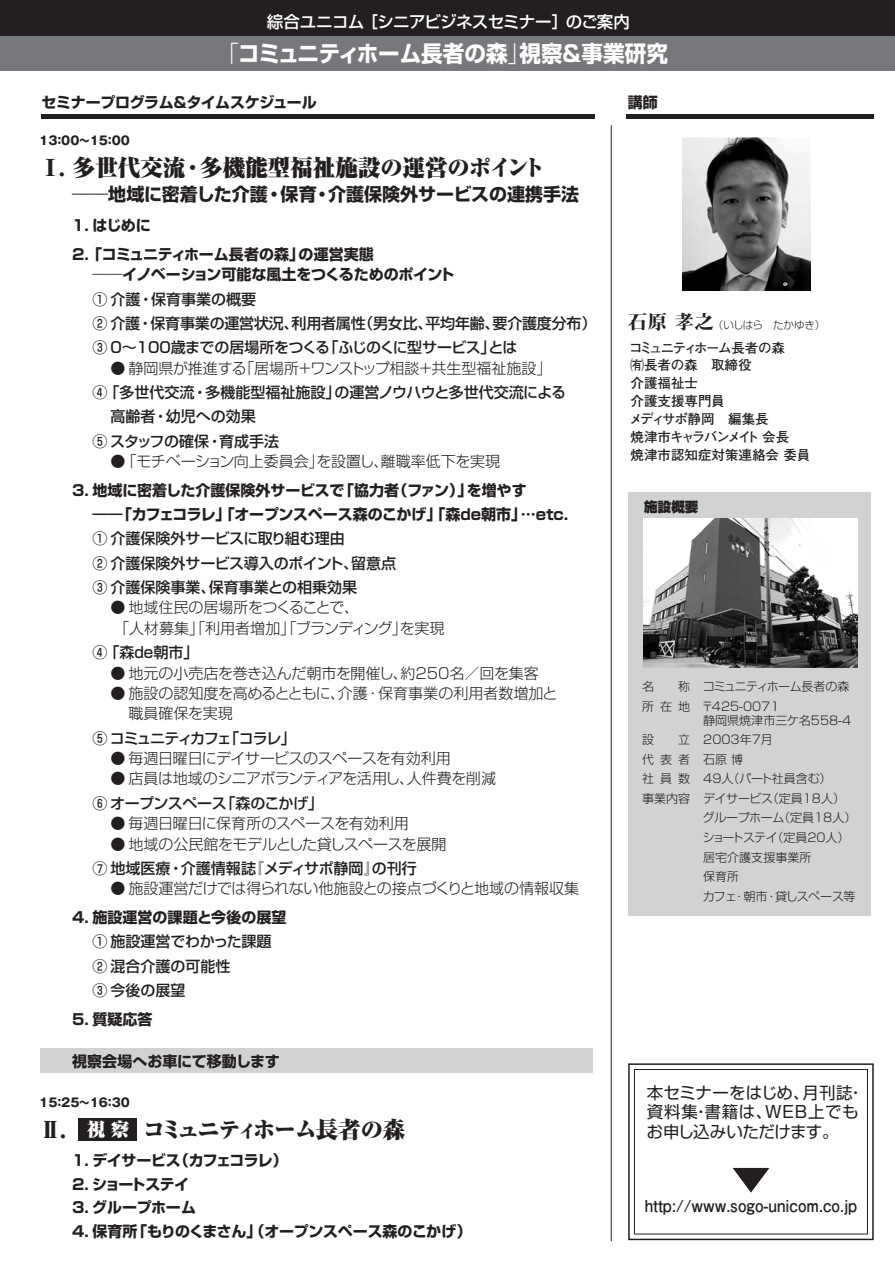
<style>
.page{position:relative;width:895px;height:1264px;background:#fff}
.page>*{position:absolute;margin:0;border:0;box-sizing:border-box;transform-origin:0 0}
.t1{font:900 22.5px "Ryumin Pro";color:#231f20}
.t2{font:700 22.5px "Shin Go Pro";color:#fff;scale:.96 1}
.t3{font:900 22.5px "Ryumin Pro";letter-spacing:-.075em;color:#231f20}
.t4{font:700 18px "Shin Go Pro";color:#231f20}
.t5{font:16.5px/19.5px "Shin Go Pro";color:#231f20}
.t6{font:700 16.5px "Futo Go B101 Pro";color:#231f20;scale:.93 1}
.t7{font:500 16.5px "Shin Go Pro";letter-spacing:-.045em;color:#fff}
.t8{font:500 15px/24.3px "Shin Go Pro";color:#231f20}
.t9{font:700 15px/23.4px "Shin Go Pro";letter-spacing:-.015em;color:#231f20}
.t10{font:300 15px/20.4px "Shin Go Pro";color:#231f20}
.t11{font:300 15px "Shin Go Pro";letter-spacing:-.02em;color:#231f20}
.t12{font:500 15px "Shin Go Pro";letter-spacing:-.03em;color:#231f20}
.t13{font:500 15px "Shin Go Pro";letter-spacing:-.1em;color:#231f20}
.t14{font:700 13.5px/18px "Futo Go B101 Pro";color:#231f20}
.t15{font:700 13.5px/16.2px "Futo Go B101 Pro";letter-spacing:-.035em;color:#231f20}
.t16{font:900 13.5px "Shin Go Pro";color:#231f20}
.t17{font:300 12px/19.5px "Shin Go Pro";color:#231f20}
.t18{font:700 12px "Gothic MB101 Pro";color:#231f20}
.t19{font:300 12px "Shin Go Pro";letter-spacing:-.06em;color:#231f20}
.t20{font:300 12px "Shin Go Pro";letter-spacing:-.035em;color:#231f20}
.t21{font:300 10.5px "Shin Go Pro";letter-spacing:-.045em;color:#231f20}
.s1{font-weight:300}
.s2{font-weight:700}
.s3{font-size:18px;color:#fff}
.s4{font-family:"Midashi Min Pro MA31";font-weight:400;font-size:19.5px}
</style>
<div class="page">
<div style="left:628px;top:492px;width:242px;height:423px;background:#d1d2d4"></div>
<div style="left:41px;top:1048px;width:551px;height:24px;background:#d1d2d4"></div>
<div style="left:79px;top:1118px;width:58px;height:22px;background:#231f20"></div>
<div style="left:0;top:21px;width:894px;height:50px;background:#76787b"></div>
<hr style="left:41px;top:114px;width:553px;height:4px;background:#231f20">
<div style="left:0;top:0;width:894px;height:36px;background:#231f20"></div>
<hr style="left:626px;top:114px;width:247px;height:4px;background:#231f20">
<hr style="left:610px;top:125px;width:1px;height:1116px;background:#231f20">
<img style="left:682px;top:137px;width:127px;height:153px">
<div style="left:628px;top:1063px;width:245px;height:177px;border:2px solid #231f20"></div>
<div style="left:633px;top:1069px;width:234px;height:165px;border:1px solid #231f20"></div>
<svg style="left:732px;top:1167px;width:37px;height:25px"></svg>
<img style="left:643px;top:518px;width:214px;height:149px">
<p class="t7" style="left:267px;top:8px;width:364px">綜合ユニコム ［シニアビジネスセミナー］のご案内</p>
<h1 class="t2" style="left:217px;top:35px;width:471px"><span class="s1">「</span>コミュニティホーム長者の森<span class="s1">」</span>視察＆事業研究</h1>
<p class="t9" style="left:41px;top:89px;width:277px">セミナープログラム＆タイムスケジュール</p>
<p class="t9" style="left:627px;top:89px;width:31px">講師</p>
<p class="t18" style="left:39px;top:130px;width:92px">13：00～15：00</p>
<h1 class="t1" style="left:39px;top:149px;width:507px">Ⅰ．多世代交流・多機能型福祉施設の運営のポイント</h1>
<p class="t4" style="left:72px;top:180px;width:508px"><span class="s1">――</span>地域に密着した介護・保育・介護保険外サービスの連携手法</p>
<p class="t9" style="left:71px;top:210px;width:304px;line-height:28.7px">１．はじめに<br>２．「コミュニティホーム長者の森」の運営実態</p>
<p class="t8" style="left:92px;top:261px;width:505px"><span class="s1">――</span><span class="s2">イノベーション可能な風土をつくるためのポイント<br></span>① 介護・保育事業の概要<br>② 介護・保育事業の運営状況、利用者属性（男女比、平均年齢、要介護度分布）<br>③ 0～100歳までの居場所をつくる「ふじのくに型サービス」とは</p>
<p class="t10" style="left:110px;top:356px;width:442px">● 静岡県が推進する「居場所＋ワンストップ相談＋共生型福祉施設」</p>
<p class="t8" style="left:92px;top:378px;width:475px">④ 「多世代交流・多機能型福祉施設」の運営ノウハウと多世代交流による</p>
<p class="t8" style="left:110px;top:402px;width:147px">高齢者・幼児への効果</p>
<p class="t8" style="left:92px;top:427px;width:188px">⑤ スタッフの確保・育成手法</p>
<p class="t10" style="left:110px;top:449px;width:391px">● 「モチベーション向上委員会」を設置し、離職率低下を実現</p>
<p class="t9" style="left:92px;top:476px;width:477px;line-height:24.3px;text-indent:-22px">３．地域に密着した介護保険外サービスで「協力者（ファン）」を増やす<br>――「カフェコラレ」「オープンスペース森のこかげ」「森de朝市」…etc.</p>
<p class="t8" style="left:92px;top:524px;width:305px">① 介護保険外サービスに取り組む理由<br>② 介護保険外サービス導入のポイント、留意点<br>③ 介護保険事業、保育事業との相乗効果</p>
<p class="t10" style="left:110px;top:595px;width:335px">● 地域住民の居場所をつくることで、<br>「人材募集」「利用者増加」「ブランディング」を実現</p>
<p class="t8" style="left:92px;top:638px;width:107px">④ 「森de朝市」</p>
<p class="t10" style="left:110px;top:660px;width:429px">● 地元の小売店を巻き込んだ朝市を開催し、約250名／回を集客</p>
<p class="t10" style="left:128px;top:681px;width:430px;text-indent:-18px">● 施設の認知度を高めるとともに、介護・保育事業の利用者数増加と職員確保を実現</p>
<p class="t13" style="left:92px;top:725px;width:205px">⑤ コミュニティカフェ「コラレ」</p>
<p class="t11" style="left:110px;top:746px;width:341px">● 毎週日曜日にデイサービスのスペースを有効利用</p>
<p class="t11" style="left:110px;top:766px;width:387px">● 店員は地域のシニアボランティアを活用し、人件費を削減</p>
<p class="t12" style="left:92px;top:790px;width:232px">⑥ オープンスペース「森のこかげ」</p>
<p class="t11" style="left:110px;top:811px;width:300px">● 毎週日曜日に保育所のスペースを有効利用</p>
<p class="t11" style="left:110px;top:831px;width:337px">● 地域の公民館をモデルとした貸しスペースを展開</p>
<p class="t8" style="left:92px;top:854px;width:325px">⑦ 地域医療・介護情報誌『メディサポ静岡』の刊行</p>
<p class="t11" style="left:110px;top:876px;width:470px">● 施設運営だけでは得られない他施設との接点づくりと地域の情報収集</p>
<p class="t9" style="left:71px;top:904px;width:217px">４．施設運営の課題と今後の展望</p>
<p class="t8" style="left:92px;top:927px;width:180px">① 施設運営でわかった課題<br>② 混合介護の可能性<br>③ 今後の展望</p>
<p class="t9" style="left:71px;top:1005px;width:83px">５．質疑応答</p>
<p class="t9" style="left:72px;top:1048px;width:224px">視察会場へお車にて移動します　</p>
<p class="t18" style="left:39px;top:1092px;width:92px">15：25～16：30</p>
<h1 class="t3" style="left:39px;top:1111px;width:367px">Ⅱ. <span class="s3">視 察</span> コミュニティホーム長者の森</h1>
<p class="t9" style="left:71px;top:1147px;width:402px">１．デイサービス（カフェコラレ）<br>２．ショートステイ<br>３．グループホーム<br>４．保育所「もりのくまさん」（オープンスペース森のこかげ）</p>
<p class="t21" style="left:627px;top:317px;width:199px"><span class="s4">石原 孝之</span>（いしはら　たかゆき）</p>
<p class="t15" style="left:629px;top:338px;width:157px">コミュニティホーム長者の森㈲長者の森　取締役</p>
<p class="t14" style="left:629px;top:372px;width:182px">介護福祉士<br>介護支援専門員<br>メディサポ静岡　編集長<br>焼津市キャラバンメイト 会長<br>焼津市認知症対策連絡会 委員</p>
<p class="t16" style="left:644px;top:496px;width:55px">施設概要</p>
<p class="t17" style="left:641px;top:675px;width:209px">名　　称 コミュニティホーム長者の森所在地 〒425-0071</p>
<p class="t17" style="left:703px;top:709px;width:149px">静岡県焼津市三ケ名558-4</p>
<p class="t17" style="left:641px;top:728px;width:132px">設　　立 2003年7月</p>
<p class="t17" style="left:641px;top:748px;width:103px">代表者 石原 博</p>
<p class="t17" style="left:641px;top:767px;width:191px">社員数 49人（パート社員含む）</p>
<p class="t17" style="left:641px;top:787px;width:204px">事業内容 デイサービス（定員18人）</p>
<p class="t17" style="left:702px;top:806px;width:155px">グループホーム（定員18人）</p>
<p class="t19" style="left:702px;top:827px;width:148px">ショートステイ（定員20人）</p>
<p class="t17" style="left:703px;top:845px;width:109px">居宅介護支援事業所</p>
<p class="t17" style="left:703px;top:865px;width:37px">保育所</p>
<p class="t20" style="left:702px;top:886px;width:154px">カフェ・朝市・貸しスペース等</p>
<p class="t5" style="left:646px;top:1080px;width:219px">本セミナーをはじめ、月刊誌・資料集・書籍は、WEB上でもお申し込みいただけます。</p>
<p class="t6" style="left:644px;top:1192px;width:230px">http://www.sogo-unicom.co.jp</p>
</div>
